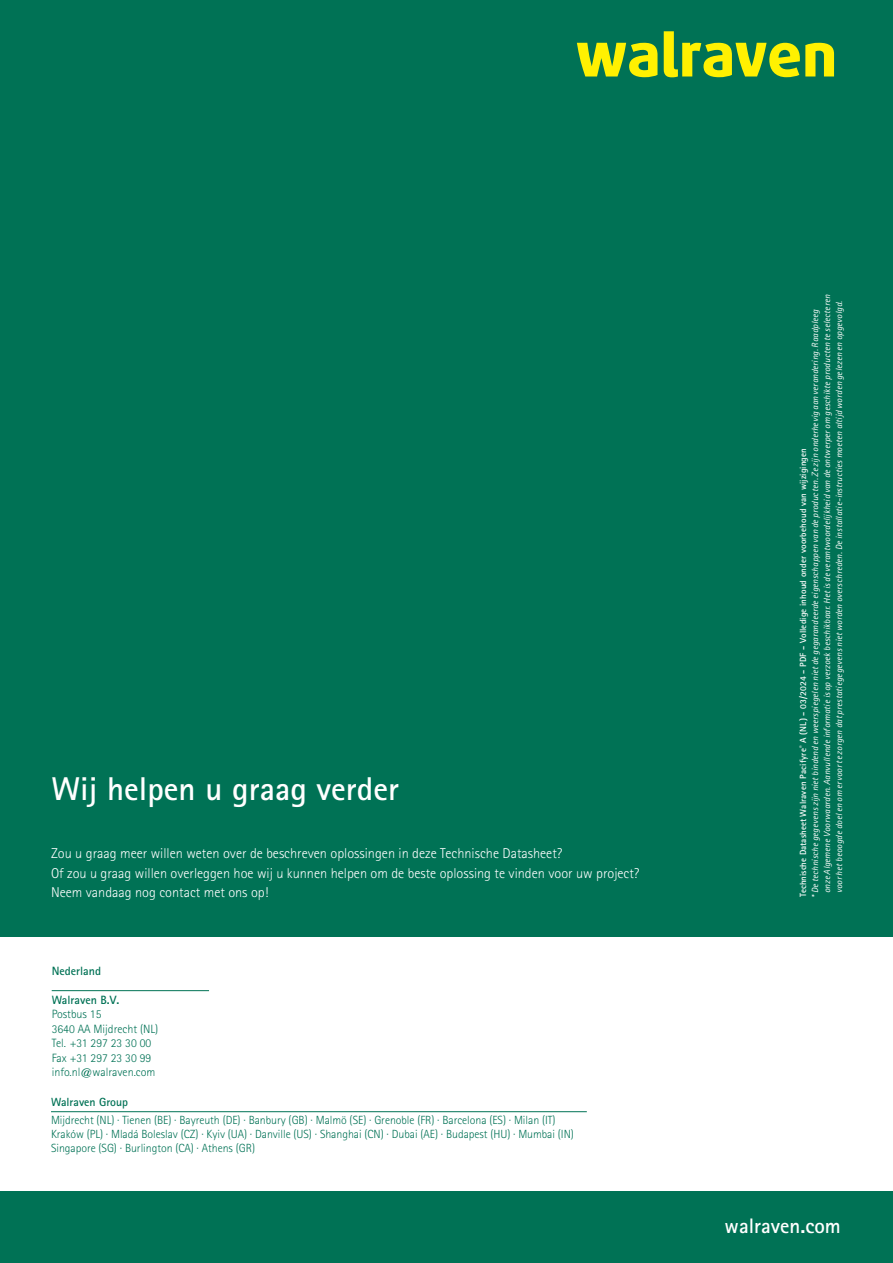
<style>
.page{position:relative;width:893px;height:1263px;background:#007255}
.page>*{position:absolute;margin:0;border:0;box-sizing:border-box;transform-origin:0 0}
.t1{font:700 33px "Rotis Sans Serif Std";color:#fff}
.t2{font:700 21px "Rotis Sans Serif Std";color:#fff}
.t3{font:300 14.25px/19.5px "Rotis Sans Serif Std";color:#fff}
.t4{font:300 12px/14.4px "Rotis Sans Serif Std";color:#007255}
.t5{font:700 12px "Rotis Sans Serif Std";color:#007255}
.t6{font:300 11.85px/14.2px "Rotis Sans Serif Std";letter-spacing:-.005em;color:#007255}
.t7{font:700 11.85px "Rotis Sans Serif Std";color:#007255}
.t8{font:italic 9px "Rotis Sans Serif Std";letter-spacing:.01em;color:#fff}
.t9{font:700 9px "Rotis Sans Serif Std";letter-spacing:.015em;color:#fff}
</style>
<div class="page">
<div style="left:0;top:937px;width:893px;height:253px;background:#fff"></div>
<svg style="left:664px;top:31px;width:170px;height:46px"></svg>
<svg style="left:577px;top:43px;width:80px;height:34px"></svg>
<hr style="left:51px;top:1111px;width:536px;height:1px;background:#007255">
<hr style="left:52px;top:990px;width:157px;height:1px;background:#007255">
<h1 class="t1" style="left:51px;top:767px;width:349px">Wij helpen u graag verder</h1>
<h3 class="t3" style="left:51px;top:843px;width:590px">Zou u graag meer willen weten over de beschreven oplossingen in deze Technische Datasheet?<br>Of zou u graag willen overleggen hoe wij u kunnen helpen om de beste oplossing te vinden voor uw project?<br>Neem vandaag nog contact met ons op!</h3>
<h3 class="t5" style="left:52px;top:963px;width:51px">Nederland</h3>
<h3 class="t5" style="left:52px;top:992px;width:69px">Walraven B.V.</h3>
<h3 class="t4" style="left:52px;top:1007px;width:108px">Postbus 15<br>3640 AA Mijdrecht (NL)<br>Tel. +31 297 23 30 00<br>Fax +31 297 23 30 99 info.nl@walraven.com</h3>
<h3 class="t7" style="left:51px;top:1095px;width:79px">Walraven Group</h3>
<p class="t6" style="left:51px;top:1113px;width:524px">Mijdrecht (NL) · Tienen (BE) · Bayreuth (DE) · Banbury (GB) · Malmö (SE) · Grenoble (FR) · Barcelona (ES) · Milan (IT)<br>Kraków (PL) · Mladá Boleslav (CZ) · Kyiv (UA) · Danville (US) · Shanghai (CN) · Dubai (AE) · Budapest (HU) · Mumbai (IN)<br>Singapore (SG) · Burlington (CA) · Athens (GR)</p>
<p class="t8" style="left:822px;top:893px;width:600px;rotate:-90deg">onze Algemene Voorwaarden. Aanvullende informatie is op verzoek beschikbaar. Het is de verantwoordelijkheid van de ontwerper om geschikte producten te selecteren</p>
<p class="t8" style="left:834px;top:893px;width:594px;rotate:-90deg">voor het beoogde doel en om ervoor te zorgen dat prestatiegegevens niet worden overschreden. De installatie-instructies moeten altijd worden gelezen en opgevolgd.</p>
<p class="t8" style="left:810px;top:898px;width:590px;rotate:-90deg">* De technische gegevens zijn niet bindend en weerspiegelen niet de gegarandeerde eigenschappen van de producten. Ze zijn onderhevig aan verandering. Raadpleeg</p>
<p class="t9" style="left:797px;top:897px;width:451px;rotate:-90deg">Technische Datasheet Walraven Pacifyre<sup>®</sup> A (NL) - 03/2024 - PDF - Volledige inhoud onder voorbehoud van wijzigingen</p>
<h2 class="t2" style="left:725px;top:1212px;width:118px">walraven.com</h2>
</div>
